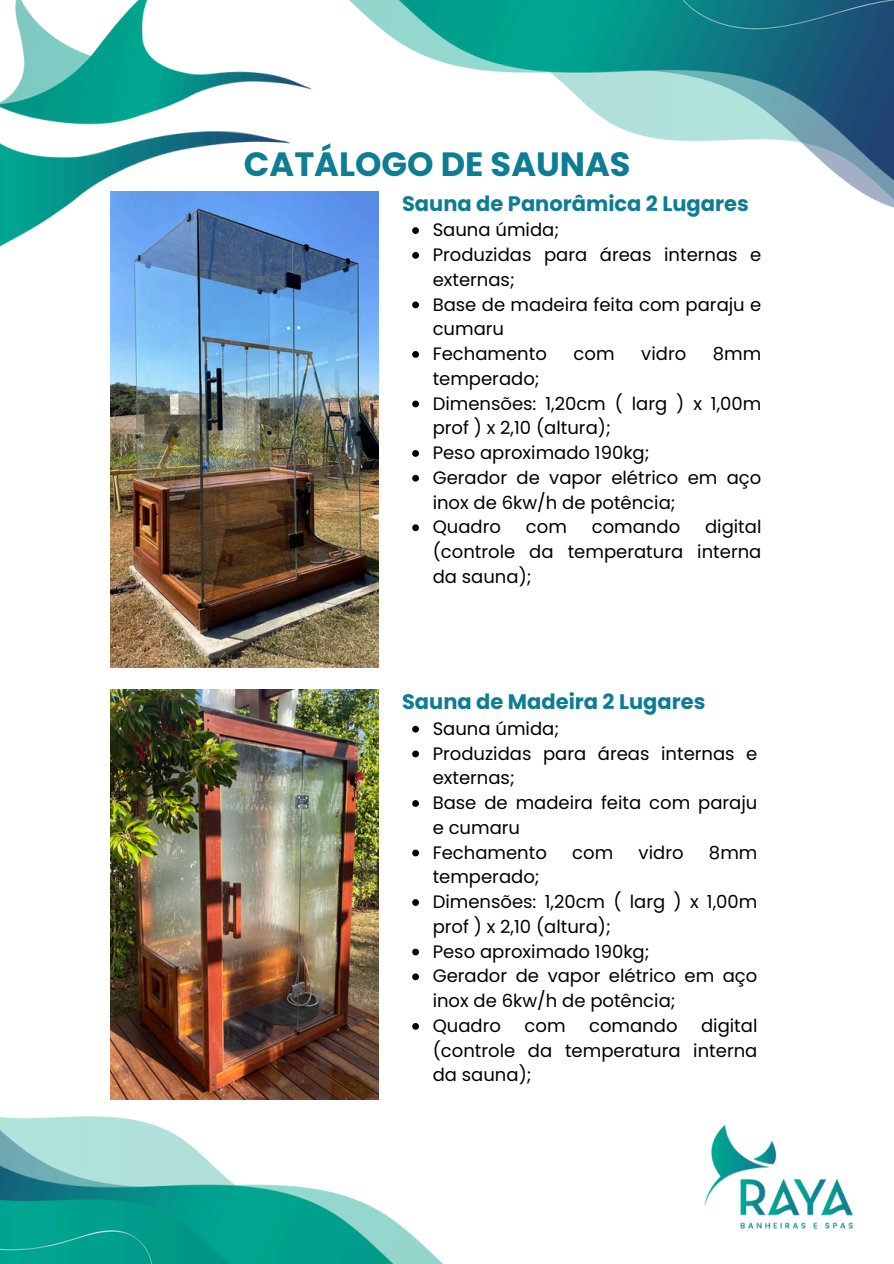
<style>
.page{position:relative;width:894px;height:1264px;background:#fff}
.page>*{position:absolute;margin:0;border:0;box-sizing:border-box;transform-origin:0 0}
.t1{font:700 33.6px "Poppins";color:#0c7d92}
.t2{font:700 21px "Poppins";color:#0c7d92}
.t3{font:18px/24.8px "Poppins";color:#000}
</style>
<div class="page">
<img style="left:0;top:0;width:893px;height:1263px">
<img style="left:110px;top:191px;width:268px;height:476px">
<svg style="left:412px;top:227px;width:7px;height:7px"></svg>
<svg style="left:412px;top:252px;width:7px;height:7px"></svg>
<svg style="left:412px;top:301px;width:7px;height:7px"></svg>
<svg style="left:412px;top:351px;width:7px;height:7px"></svg>
<svg style="left:412px;top:400px;width:7px;height:7px"></svg>
<svg style="left:412px;top:450px;width:7px;height:7px"></svg>
<svg style="left:412px;top:475px;width:7px;height:6px"></svg>
<svg style="left:412px;top:524px;width:7px;height:7px"></svg>
<img style="left:110px;top:689px;width:268px;height:410px">
<svg style="left:412px;top:725px;width:7px;height:7px"></svg>
<svg style="left:412px;top:750px;width:7px;height:7px"></svg>
<svg style="left:412px;top:800px;width:7px;height:6px"></svg>
<svg style="left:412px;top:849px;width:7px;height:7px"></svg>
<svg style="left:412px;top:899px;width:7px;height:6px"></svg>
<svg style="left:412px;top:948px;width:7px;height:7px"></svg>
<svg style="left:412px;top:973px;width:7px;height:7px"></svg>
<svg style="left:412px;top:1022px;width:7px;height:7px"></svg>
<h1 class="t1" style="left:244px;top:141px;width:388px">CATÁLOGO DE SAUNAS</h1>
<p class="t2" style="left:402px;top:188px;width:348px">Sauna de Panorâmica 2 Lugares</p>
<h2 class="t3" style="left:432px;top:217px;width:128px">Sauna úmida;</h2>
<p class="t3" style="left:432px;top:242px;width:330px">Produzidas para áreas internas e externas;</p>
<p class="t3" style="left:432px;top:292px;width:330px">Base de madeira feita com paraju e cumaru</p>
<p class="t3" style="left:432px;top:341px;width:116px">Fechamento</p>
<p class="t3" style="left:573px;top:341px;width:42px">com</p>
<p class="t3" style="left:641px;top:341px;width:46px">vidro</p>
<p class="t3" style="left:712px;top:341px;width:50px">8mm</p>
<p class="t3" style="left:432px;top:366px;width:108px">temperado;</p>
<p class="t3" style="left:432px;top:391px;width:330px">Dimensões: 1,20cm ( larg ) x 1,00m prof ) x 2,10 (altura);</p>
<p class="t3" style="left:432px;top:440px;width:218px">Peso aproximado 190kg;</p>
<p class="t3" style="left:432px;top:465px;width:330px">Gerador de vapor elétrico em aço inox de 6kw/h de potência;</p>
<p class="t3" style="left:432px;top:514px;width:70px">Quadro</p>
<p class="t3" style="left:525px;top:514px;width:42px">com</p>
<p class="t3" style="left:591px;top:514px;width:90px">comando</p>
<p class="t3" style="left:432px;top:514px;width:330px;text-align:justify;text-indent:272px">digital (controle da temperatura interna da sauna);</p>
<p class="t2" style="left:402px;top:686px;width:305px">Sauna de Madeira 2 Lugares</p>
<h2 class="t3" style="left:432px;top:716px;width:128px">Sauna úmida;</h2>
<p class="t3" style="left:432px;top:741px;width:326px">Produzidas para áreas internas e externas;</p>
<p class="t3" style="left:432px;top:790px;width:326px">Base de madeira feita com paraju e cumaru</p>
<p class="t3" style="left:432px;top:840px;width:116px">Fechamento</p>
<p class="t3" style="left:572px;top:840px;width:42px">com</p>
<p class="t3" style="left:638px;top:840px;width:46px">vidro</p>
<p class="t3" style="left:708px;top:840px;width:50px">8mm</p>
<p class="t3" style="left:432px;top:864px;width:108px">temperado;</p>
<p class="t3" style="left:432px;top:889px;width:326px">Dimensões: 1,20cm ( larg ) x 1,00m prof ) x 2,10 (altura);</p>
<p class="t3" style="left:432px;top:939px;width:218px">Peso aproximado 190kg;</p>
<p class="t3" style="left:432px;top:963px;width:326px">Gerador de vapor elétrico em aço inox de 6kw/h de potência;</p>
<p class="t3" style="left:432px;top:1013px;width:70px">Quadro</p>
<p class="t3" style="left:524px;top:1013px;width:42px">com</p>
<p class="t3" style="left:589px;top:1013px;width:90px">comando</p>
<p class="t3" style="left:432px;top:1013px;width:326px;text-align:justify;text-indent:268px">digital (controle da temperatura interna da sauna);</p>
</div>
